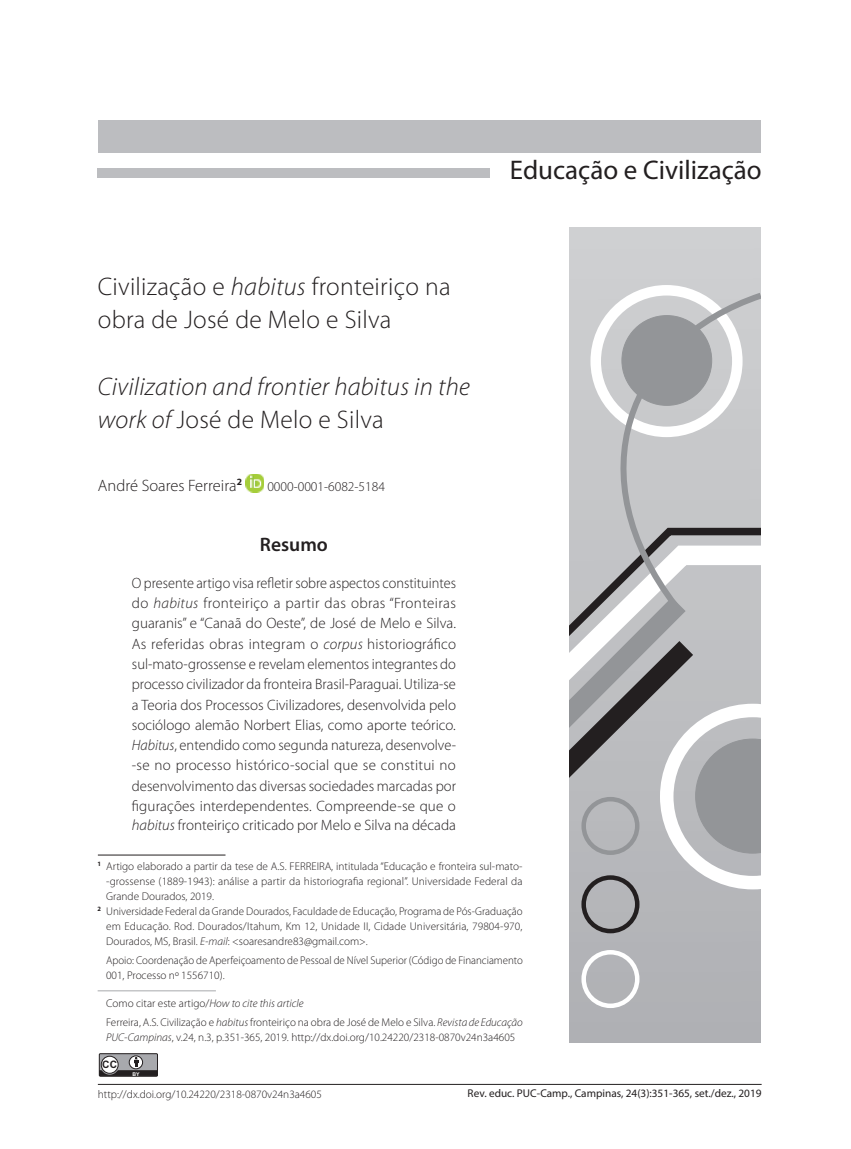
<style>
.page{position:relative;width:851px;height:1149px;background:#fff}
.page>*{position:absolute;margin:0;border:0;box-sizing:border-box;transform-origin:0 0}
.t1{font:27px "Myriad Pro";color:#231f20}
.t2{font:italic 300 25.5px/33px "Myriad Pro";letter-spacing:.01em;color:#231f20}
.t3{font:300 25.5px/33px "Myriad Pro";letter-spacing:.01em;color:#231f20}
.t4{font:600 19.5px "Myriad Pro";color:#231f20}
.t5{font:300 16.5px "Myriad Pro";color:#231f20}
.t6{font:300 15px/20.2px "Myriad Pro";color:#231f20;text-align:justify;scale:.95 1}
.t7{font:300 13.5px "Myriad Pro";color:#231f20}
.t8{font:300 11.25px/19.2px "Myriad Pro";color:#231f20}
.t9{font:300 11.25px/15px "Myriad Pro";color:#231f20;scale:.96 1}
.t10{font:11.25px "Myriad Pro";color:#231f20}
.t11{font:700 10.2px "Arial";color:#231f20}
.t12{font:700 5.1px "Arial";color:#fff}
.s1{font-style:italic}
.s2{font-style:normal}
</style>
<div class="page">
<hr style="left:98px;top:1083px;width:663px;height:1px;background:#231f20">
<div style="left:99px;top:120px;width:661px;height:33px;background:#bcbdc0"></div>
<hr style="left:98px;top:854px;width:127px;height:1px;background:#231f20">
<hr style="left:98px;top:990px;width:118px;height:1px;background:#a8a9ad">
<div style="left:97px;top:168px;width:393px;height:10px;background:#bcbdc0"></div>
<img style="left:246px;top:474px;width:18px;height:18px">
<svg style="left:99px;top:1053px;width:58px;height:22px"></svg>
<div style="left:99px;top:1052px;width:59px;height:24px;border:1px solid #231f20"></div>
<div style="left:100px;top:1054px;width:19px;height:20px;background:#a8a9ad;border-radius:50%"></div>
<div style="left:101px;top:1055px;width:17px;height:18px;border:1px solid #231f20;border-radius:50%"></div>
<div style="left:129px;top:1055px;width:14px;height:13px;border:1px solid #231f20;border-radius:50%"></div>
<svg style="left:99px;top:1056px;width:59px;height:20px"></svg>
<img style="left:569px;top:227px;width:191px;height:815px">
<svg style="left:569px;top:524px;width:191px;height:365px;background:#b0b1b4"></svg>
<svg style="left:576px;top:288px;width:184px;height:326px;background:#c2c2c4"></svg>
<div style="left:581px;top:796px;width:58px;height:58px;border:4px solid #939598;border-radius:50%"></div>
<div style="left:581px;top:875px;width:58px;height:58px;border:4px solid #231f20;border-radius:50%"></div>
<div style="left:581px;top:949px;width:58px;height:58px;border:4px solid #fff;border-radius:50%"></div>
<h2 class="t3" style="left:98px;top:270px;width:354px">Civilização e <span class="s1">habitus</span> fronteiriço na obra de José de Melo e Silva</h2>
<h2 class="t2" style="left:98px;top:370px;width:373px">Civilization and frontier habitus in the work of <span class="s2">José de Melo e Silva</span></h2>
<h3 class="t5" style="left:98px;top:476px;width:146px">André Soares Ferreira<sup>2</sup></h3>
<p class="t7" style="left:267px;top:478px;width:119px">0000-0001-6082-5184</p>
<h3 class="t4" style="left:260px;top:532px;width:69px">Resumo</h3>
<p class="t6" style="left:132px;top:573px;width:342px">O presente artigo visa refletir sobre aspectos constituintes do <span class="s1">habitus</span> fronteiriço a partir das obras “Fronteiras guaranis” e “Canaã do Oeste”, de José de Melo e Silva.<br>As referidas obras integram o <span class="s1">corpus</span> historiográfico sul-mato-grossense e revelam elementos integrantes do processo civilizador da fronteira Brasil-Paraguai. Utiliza-se a Teoria dos Processos Civilizadores, desenvolvida pelo sociólogo alemão Norbert Elias, como aporte teórico.<br><span class="s1">Habitus</span>, entendido como segunda natureza, desenvolve--se no processo histórico-social que se constitui no desenvolvimento das diversas sociedades marcadas por figurações interdependentes. Compreende-se que o <span class="s1">habitus</span> fronteiriço criticado por Melo e Silva na década</p>
<h1 class="t1" style="left:509px;top:153px;width:253px">Educação e Civilização</h1>
<p class="t8" style="left:98px;top:856px;width:426px"><sup>1</sup> Artigo elaborado a partir da tese de A.S. FERREIRA, intitulada “Educação e fronteira sul-mato-</p>
<p class="t8" style="left:106px;top:871px;width:418px">-grossense (1889-1943): análise a partir da historiografia regional”. Universidade Federal da</p>
<p class="t8" style="left:106px;top:886px;width:109px">Grande Dourados, 2019.</p>
<p class="t8" style="left:98px;top:901px;width:426px"><sup>2</sup> Universidade Federal da Grande Dourados, Faculdade de Educação, Programa de Pós-Graduação</p>
<p class="t8" style="left:106px;top:916px;width:418px">em Educação. Rod. Dourados/Itahum, Km 12, Unidade II, Cidade Universitária, 79804-970,</p>
<p class="t8" style="left:106px;top:931px;width:263px">Dourados, MS, Brasil. <span class="s1">E-mail</span>: &lt;soaresandre83@gmail.com&gt;.</p>
<p class="t9" style="left:106px;top:952px;width:435px">Apoio: Coordenação de Aperfeiçoamento de Pessoal de Nível Superior (Código de Financiamento<br>001, Processo nº 1556710).</p>
<p class="t8" style="left:106px;top:993px;width:418px">Como citar este artigo/<span class="s1">How to cite this article<br></span>Ferreira, A.S. Civilização e <span class="s1">habitus</span> fronteiriço na obra de José de Melo e Silva. <span class="s1">Revista de Educação</span></p>
<p class="t8" style="left:106px;top:1027px;width:410px"><span class="s1">PUC-Campinas</span>, v.24, n.3, p.351-365, 2019. http://dx.doi.org/10.24220/2318-0870v24n3a4605</p>
<p class="t11" style="left:102px;top:1058px;width:16px">CC</p>
<p class="t12" style="left:132px;top:1070px;width:9px">BY</p>
<p class="t8" style="left:98px;top:1084px;width:225px">http://dx.doi.org/10.24220/2318-0870v24n3a4605</p>
<p class="t10" style="left:467px;top:1085px;width:295px">Rev. educ. PUC-Camp., Campinas, 24(3):351-365, set./dez., 2019</p>
</div>
